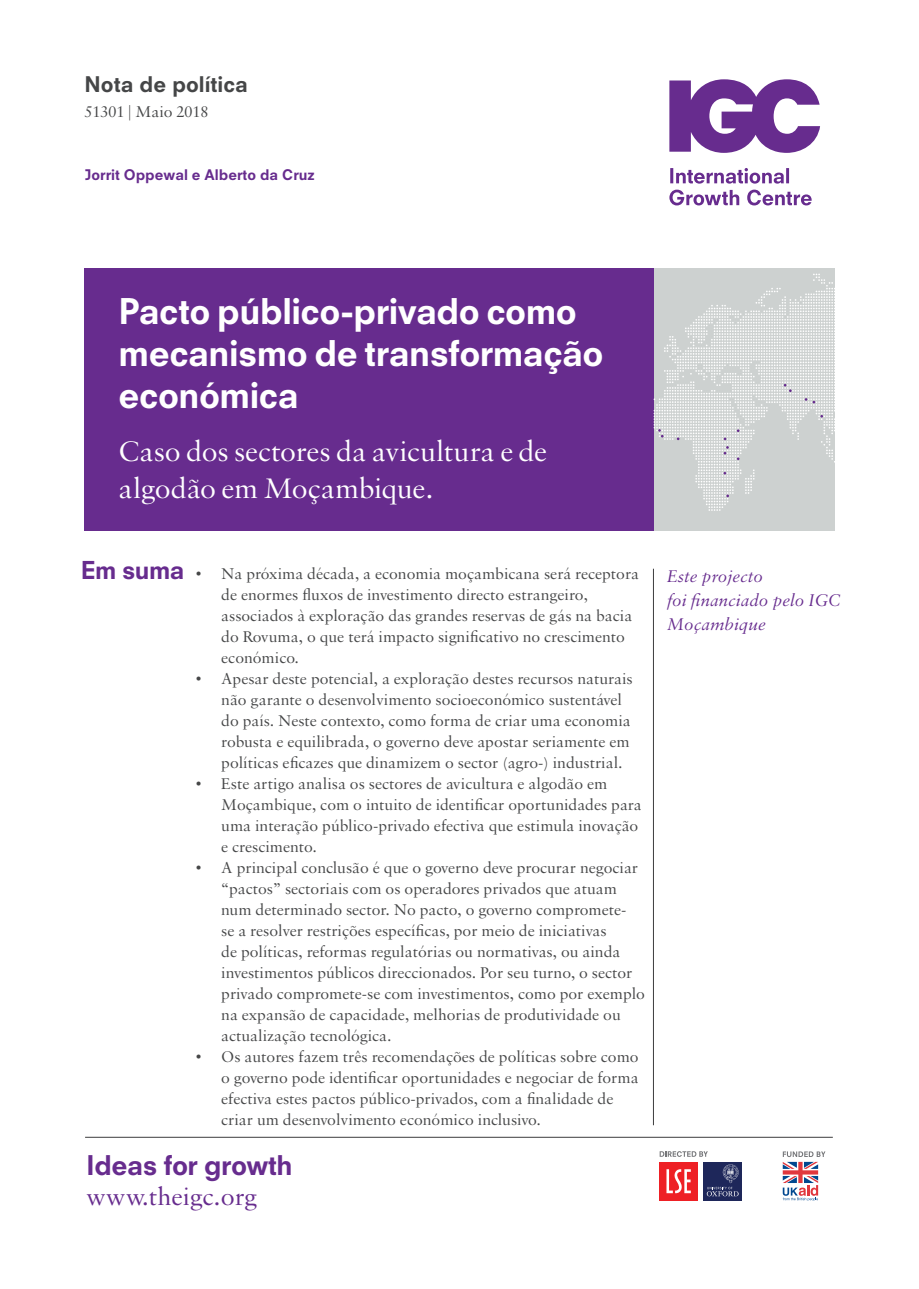
<style>
.page{position:relative;width:919px;height:1289px;background:#fff}
.page>*{position:absolute;margin:0;border:0;box-sizing:border-box;transform-origin:0 0}
.Cover_Title{font:800 34.5px/42px "Neuzeit SLT Std";letter-spacing:-.015em;color:#fff}
.Cover_subtitle{font:30px/37.5px "Sabon MT Std";letter-spacing:-.005em;color:#fff}
.t1{font:800 26.4px "Neuzeit SLT Std";letter-spacing:-.02em;color:#672c8e}
.Date___Code{font:26.4px "Sabon MT Std";color:#672c8e}
.t2{font:800 24px "Neuzeit SLT Std";letter-spacing:-.02em;color:#672c8e}
.t3{font:800 21px "Neuzeit SLT Std";color:#454647}
.About_the_authors{font:italic 18px/24px "Sabon MT Std";color:#672c8e}
.Date___Code-2{font:16.65px "Sabon MT Std";color:#454647}
.t4{font:16.5px/21px "Sabon MT Std";color:#454647}
.Authors{font:800 14.25px "Neuzeit SLT Std";color:#672c8e}
</style>
<div class="page">
<svg style="left:659px;top:1151px;width:48px;height:5px"></svg>
<div style="left:659px;top:1161px;width:38px;height:39px;background:#ee2025"></div>
<svg style="left:666px;top:1169px;width:24px;height:24px"></svg>
<div style="left:703px;top:1161px;width:38px;height:39px;background:#1e275a"></div>
<svg style="left:706px;top:1164px;width:32px;height:32px"></svg>
<svg style="left:782px;top:1151px;width:43px;height:49px"></svg>
<div style="left:85px;top:268px;width:570px;height:262px;background:#672c8e"></div>
<svg style="left:669px;top:79px;width:151px;height:74px"></svg>
<svg style="left:669px;top:190px;width:142px;height:15px"></svg>
<svg style="left:670px;top:168px;width:119px;height:16px"></svg>
<hr style="left:85px;top:1136px;width:747px;height:1px;background:#3c3c3d">
<hr style="left:653px;top:568px;width:1px;height:557px;background:#3c3c3d">
<div style="left:653px;top:268px;width:181px;height:262px;background:#cdd1d0"></div>
<svg style="left:653px;top:268px;width:182px;height:245px"></svg>
<p class="t3" style="left:85px;top:72px;width:165px">Nota de política</p>
<p class="Date___Code-2" style="left:85px;top:101px;width:125px">51301 | Maio 2018</p>
<p class="Authors" style="left:85px;top:166px;width:231px">Jorrit Oppewal e Alberto da Cruz</p>
<p class="Cover_Title" style="left:119px;top:290px;width:486px">Pacto público-privado como mecanismo de transformação económica</p>
<p class="Cover_subtitle" style="left:119px;top:432px;width:430px">Caso dos sectores da avicultura e de algodão em Moçambique.</p>
<p class="t2" style="left:81px;top:555px;width:105px">Em suma</p>
<p class="t4" style="left:221px;top:563px;width:419px;text-indent:-26px">• Na próxima década, a economia moçambicana será receptora de enormes fluxos de investimento directo estrangeiro, associados à exploração das grandes reservas de gás na bacia do Rovuma, o que terá impacto significativo no crescimento económico.</p>
<p class="t4" style="left:221px;top:668px;width:413px;text-indent:-26px">• Apesar deste potencial, a exploração destes recursos naturais não garante o desenvolvimento socioeconómico sustentável do país. Neste contexto, como forma de criar uma economia robusta e equilibrada, o governo deve apostar seriamente em políticas eficazes que dinamizem o sector (agro-) industrial.</p>
<p class="t4" style="left:221px;top:773px;width:422px;text-indent:-26px">• Este artigo analisa os sectores de avicultura e algodão em Moçambique, com o intuito de identificar oportunidades para uma interação público-privado efectiva que estimula inovação e crescimento.</p>
<p class="t4" style="left:221px;top:857px;width:425px;text-indent:-26px">• A principal conclusão é que o governo deve procurar negociar “pactos” sectoriais com os operadores privados que atuam num determinado sector. No pacto, o governo compromete-<br>se a resolver restrições específicas, por meio de iniciativas<br>de políticas, reformas regulatórias ou normativas, ou ainda investimentos públicos direccionados. Por seu turno, o sector privado compromete-se com investimentos, como por exemplo na expansão de capacidade, melhorias de produtividade ou actualização tecnológica.</p>
<p class="t4" style="left:221px;top:1046px;width:419px;text-indent:-26px">• Os autores fazem três recomendações de políticas sobre como o governo pode identificar oportunidades e negociar de forma efectiva estes pactos público-privados, com a finalidade de criar um desenvolvimento económico inclusivo.</p>
<p class="t1" style="left:86px;top:1148px;width:208px">Ideas for growth</p>
<p class="Date___Code" style="left:86px;top:1180px;width:172px">www.theigc.org</p>
<p class="About_the_authors" style="left:666px;top:564px;width:175px">Este projecto<br>foi financiado pelo IGC<br>Moçambique</p>
</div>
